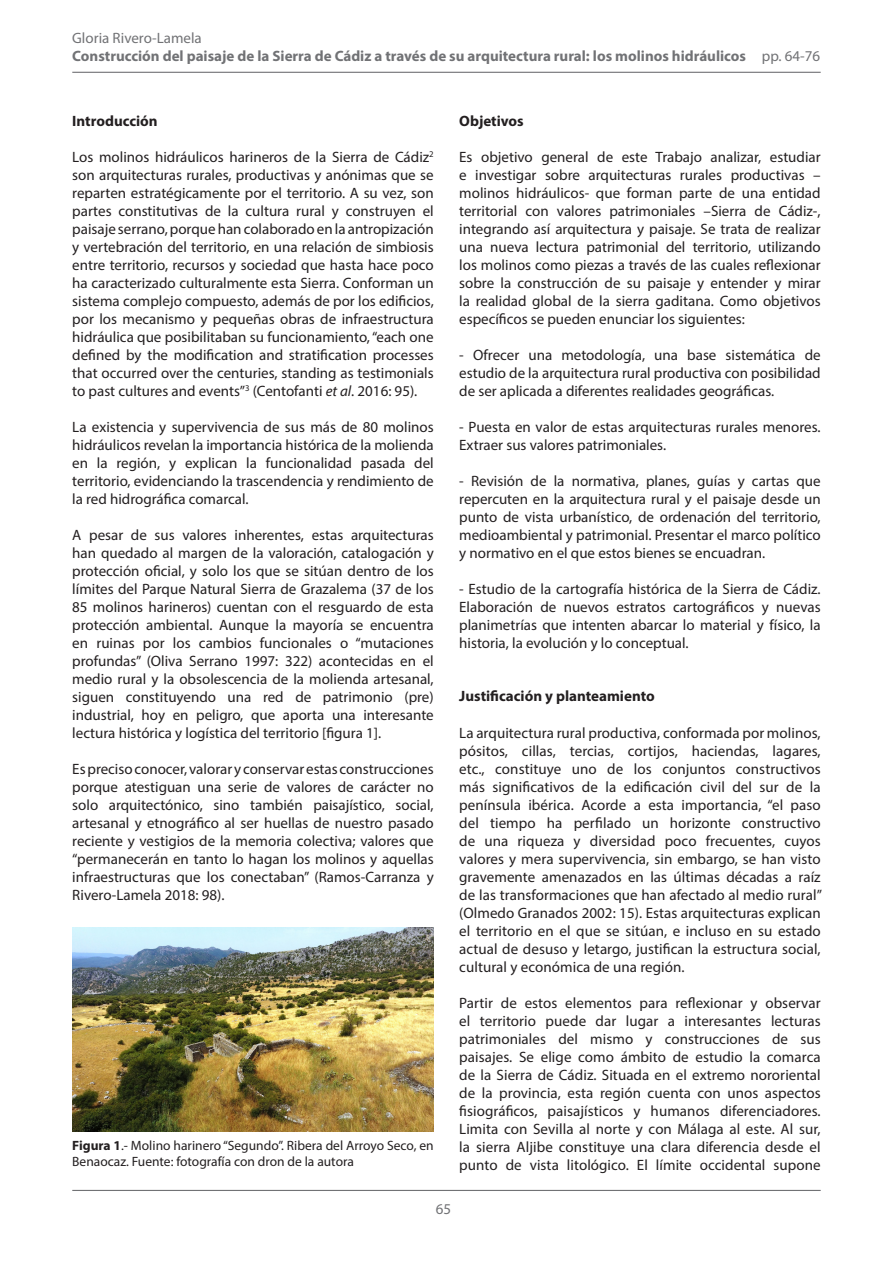
<style>
.page{position:relative;width:893px;height:1263px;background:#fff}
.page>*{position:absolute;margin:0;border:0;box-sizing:border-box;transform-origin:0 0}
.Tipo_de_texto{font:15px/18px "Myriad Pro";color:#231f20;text-align:justify}
.t1{font:700 15px/18px "Myriad Pro";color:#717275}
.negrita_titulito{font:700 15px "Myriad Pro";color:#231f20}
.Tipo_de_texto-2{font:700 15px "Myriad Pro";color:#231f20}
.Nombre_del_autor{font:15px "Myriad Pro";color:#717275}
.Pies_de_foto{font:13.5px/16.5px "Myriad Pro";color:#231f20}
.s1{font-weight:400}
.s2{font-style:italic}
.s3{font-weight:700}
</style>
<div class="page">
<hr style="left:72px;top:72px;width:749px;height:1px;background:#717275">
<hr style="left:72px;top:1190px;width:749px;height:1px;background:#717275">
<img style="left:72px;top:928px;width:362px;height:204px">
<p class="t1" style="left:72px;top:29px;width:749px"><span class="s1">Gloria Rivero-Lamela<br></span>Construcción del paisaje de la Sierra de Cádiz a través de su arquitectura rural: los molinos hidráulicos <span class="s1">pp. 64-76</span></p>
<p class="Tipo_de_texto-2" style="left:72px;top:111px;width:87px">Introducción</p>
<p class="Tipo_de_texto" style="left:72px;top:148px;width:363px">Los molinos hidráulicos harineros de la Sierra de Cádiz<sup>2 </sup>son arquitecturas rurales, productivas y anónimas que se reparten estratégicamente por el territorio. A su vez, son partes constitutivas de la cultura rural y construyen el paisaje serrano, porque han colaborado en la antropización y vertebración del territorio, en una relación de simbiosis entre territorio, recursos y sociedad que hasta hace poco ha caracterizado culturalmente esta Sierra. Conforman un sistema complejo compuesto, además de por los edificios, por los mecanismo y pequeñas obras de infraestructura hidráulica que posibilitaban su funcionamiento, “each one defined by the modification and stratification processes that occurred over the centuries, standing as testimonials to past cultures and events”<sup>3</sup> (Centofanti <span class="s2">et al</span>. 2016: 95).</p>
<p class="Tipo_de_texto" style="left:72px;top:418px;width:363px">La existencia y supervivencia de sus más de 80 molinos hidráulicos revelan la importancia histórica de la molienda en la región, y explican la funcionalidad pasada del territorio, evidenciando la trascendencia y rendimiento de la red hidrográfica comarcal.</p>
<p class="Tipo_de_texto" style="left:72px;top:526px;width:363px">A pesar de sus valores inherentes, estas arquitecturas han quedado al margen de la valoración, catalogación y protección oficial, y solo los que se sitúan dentro de los límites del Parque Natural Sierra de Grazalema (37 de los 85 molinos harineros) cuentan con el resguardo de esta protección ambiental. Aunque la mayoría se encuentra en ruinas por los cambios funcionales o “mutaciones profundas” (Oliva Serrano 1997: 322) acontecidas en el medio rural y la obsolescencia de la molienda artesanal, siguen constituyendo una red de patrimonio (pre) industrial, hoy en peligro, que aporta una interesante lectura histórica y logística del territorio [figura 1].</p>
<p class="Tipo_de_texto" style="left:72px;top:760px;width:363px">Es preciso conocer, valorar y conservar estas construcciones porque atestiguan una serie de valores de carácter no solo arquitectónico, sino también paisajístico, social, artesanal y etnográfico al ser huellas de nuestro pasado reciente y vestigios de la memoria colectiva; valores que “permanecerán en tanto lo hagan los molinos y aquellas infraestructuras que los conectaban” (Ramos-Carranza y Rivero-Lamela 2018: 98).</p>
<p class="Pies_de_foto" style="left:72px;top:1137px;width:363px"><span class="s3">Figura 1</span>.- Molino harinero “Segundo”. Ribera del Arroyo Seco, en<br>Benaocaz. Fuente: fotografía con dron de la autora</p>
<p class="Tipo_de_texto-2" style="left:459px;top:111px;width:66px">Objetivos</p>
<p class="Tipo_de_texto" style="left:459px;top:148px;width:363px">Es objetivo general de este Trabajo analizar, estudiar e investigar sobre arquitecturas rurales productivas – molinos hidráulicos‐ que forman parte de una entidad territorial con valores patrimoniales –Sierra de Cádiz‐, integrando así arquitectura y paisaje. Se trata de realizar una nueva lectura patrimonial del territorio, utilizando los molinos como piezas a través de las cuales reflexionar sobre la construcción de su paisaje y entender y mirar la realidad global de la sierra gaditana. Como objetivos específicos se pueden enunciar los siguientes:</p>
<p class="Tipo_de_texto" style="left:459px;top:346px;width:363px">- Ofrecer una metodología, una base sistemática de estudio de la arquitectura rural productiva con posibilidad de ser aplicada a diferentes realidades geográficas.</p>
<p class="Tipo_de_texto" style="left:459px;top:418px;width:363px">- Puesta en valor de estas arquitecturas rurales menores.<br>Extraer sus valores patrimoniales.</p>
<p class="Tipo_de_texto" style="left:459px;top:472px;width:363px">- Revisión de la normativa, planes, guías y cartas que repercuten en la arquitectura rural y el paisaje desde un punto de vista urbanístico, de ordenación del territorio, medioambiental y patrimonial. Presentar el marco político y normativo en el que estos bienes se encuadran.</p>
<p class="Tipo_de_texto" style="left:459px;top:580px;width:363px">- Estudio de la cartografía histórica de la Sierra de Cádiz.<br>Elaboración de nuevos estratos cartográficos y nuevas planimetrías que intenten abarcar lo material y físico, la historia, la evolución y lo conceptual.</p>
<p class="negrita_titulito" style="left:459px;top:686px;width:197px">Justificación y planteamiento</p>
<p class="Tipo_de_texto" style="left:459px;top:724px;width:364px">La arquitectura rural productiva, conformada por molinos, pósitos, cillas, tercias, cortijos, haciendas, lagares, etc., constituye uno de los conjuntos constructivos más significativos de la edificación civil del sur de la península ibérica. Acorde a esta importancia, “el paso del tiempo ha perfilado un horizonte constructivo de una riqueza y diversidad poco frecuentes, cuyos valores y mera supervivencia, sin embargo, se han visto gravemente amenazados en las últimas décadas a raíz de las transformaciones que han afectado al medio rural” (Olmedo Granados 2002: 15). Estas arquitecturas explican el territorio en el que se sitúan, e incluso en su estado actual de desuso y letargo, justifican la estructura social, cultural y económica de una región.</p>
<p class="Tipo_de_texto" style="left:459px;top:994px;width:363px">Partir de estos elementos para reflexionar y observar el territorio puede dar lugar a interesantes lecturas patrimoniales del mismo y construcciones de sus paisajes. Se elige como ámbito de estudio la comarca de la Sierra de Cádiz. Situada en el extremo nororiental de la provincia, esta región cuenta con unos aspectos fisiográficos, paisajísticos y humanos diferenciadores.<br>Limita con Sevilla al norte y con Málaga al este. Al sur, la sierra Aljibe constituye una clara diferencia desde el punto de vista litológico. El límite occidental supone</p>
<p class="Nombre_del_autor" style="left:436px;top:1200px;width:17px">65</p>
</div>
